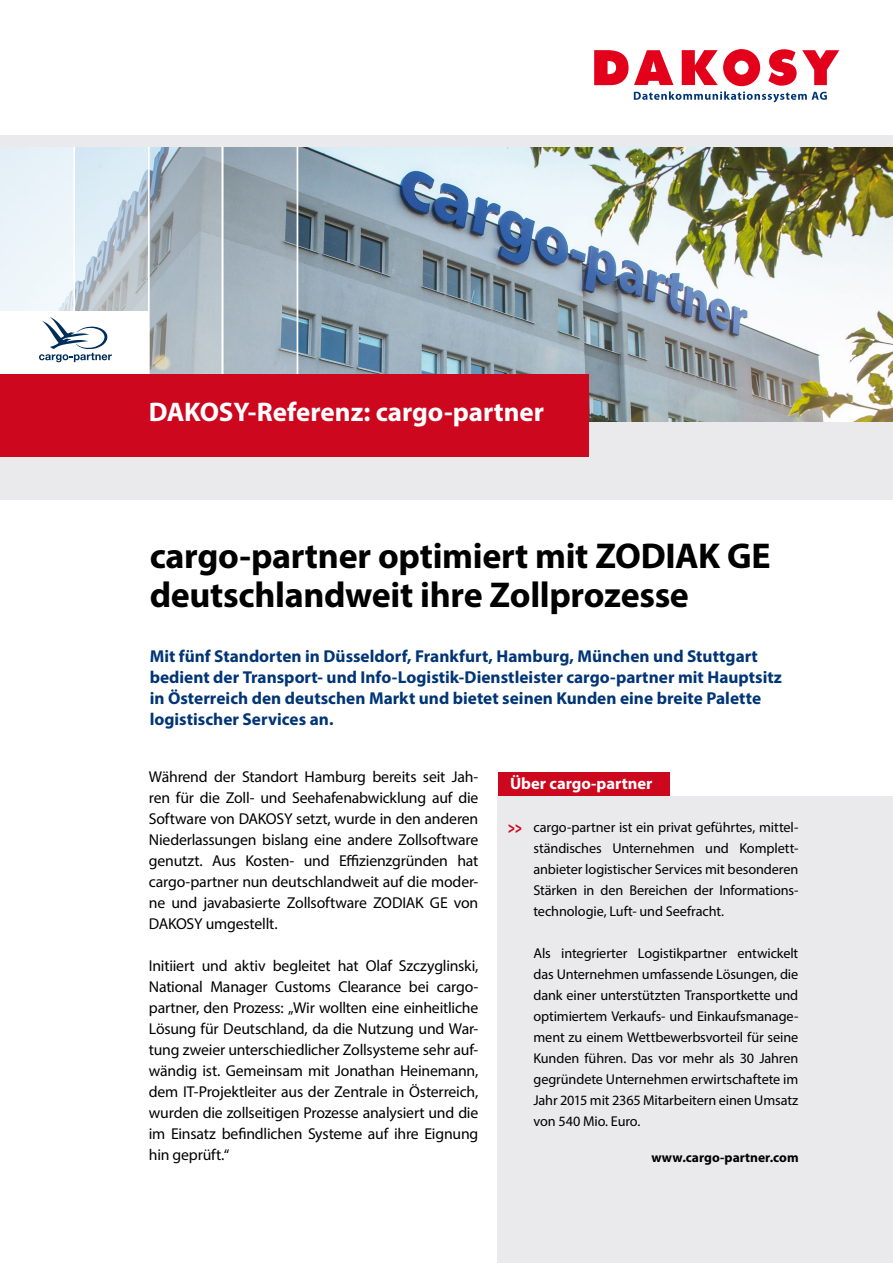
<style>
.page{position:relative;width:893px;height:1263px;background:#fff}
.page>*{position:absolute;margin:0;border:0;box-sizing:border-box;transform-origin:0 0}
.t1{font:700 36px/39px "Myriad Pro";letter-spacing:-.01em;color:#000}
.t2{font:700 27px "Myriad Pro";letter-spacing:-.005em;color:#fff}
.t3{font:700 17.25px "Myriad Pro";color:#003576}
.t4{font:700 16.5px "Myriad Pro";color:#fff}
.t5{font:900 16.5px "Myriad Pro";color:#cd071e;scale:.7 1}
.t6{font:15.75px/21px "Myriad Pro";letter-spacing:-.015em;color:#000;text-align:justify}
.t7{font:14.25px/21px "Myriad Pro";letter-spacing:-.005em;color:#000;text-align:justify}
.t8{font:700 13.5px "Myriad Pro";color:#000}
</style>
<div class="page">
<img style="left:298px;top:146px;width:595px;height:275px">
<svg style="left:75px;top:146px;width:73px;height:165px;background:#c9d6df"></svg>
<svg style="left:150px;top:146px;width:71px;height:228px;background:#a7b4bc"></svg>
<svg style="left:223px;top:146px;width:74px;height:228px;background:#9cacb6"></svg>
<div style="left:0;top:15px;width:74px;height:434px;background:#ebf4f9"></div>
<hr style="left:73px;top:0;width:2px;height:479px;background:#fff">
<div style="left:0;top:0;width:893px;height:146px;background:#eaeaed"></div>
<div style="left:0;top:447px;width:893px;height:48px;background:#eaeaed"></div>
<div style="left:0;top:311px;width:149px;height:101px;background:#fff"></div>
<div style="left:0;top:0;width:893px;height:135px;background:#fff"></div>
<div style="left:0;top:374px;width:588px;height:83px;background:#cd071e"></div>
<svg style="left:39px;top:317px;width:73px;height:45px"></svg>
<div style="left:498px;top:772px;width:171px;height:29px;background:#cd071e"></div>
<div style="left:498px;top:797px;width:395px;height:466px;background:#eaeaed"></div>
<svg style="left:594px;top:49px;width:245px;height:53px"></svg>
<p class="t2" style="left:149px;top:394px;width:397px">DAKOSY-Referenz: cargo-partner</p>
<p class="t1" style="left:150px;top:535px;width:623px">cargo-partner optimiert mit ZODIAK GE deutschlandweit ihre Zollprozesse</p>
<p class="t3" style="left:150px;top:645px;width:610px">Mit fünf Standorten in Düsseldorf, Frankfurt, Hamburg, München und Stuttgart</p>
<p class="t3" style="left:150px;top:666px;width:634px">bedient der Transport- und Info-Logistik-Dienstleister cargo-partner mit Hauptsitz</p>
<p class="t3" style="left:150px;top:687px;width:613px">in Österreich den deutschen Markt und bietet seinen Kunden eine breite Palette</p>
<p class="t3" style="left:150px;top:708px;width:185px">logistischer Services an.</p>
<p class="t6" style="left:149px;top:766px;width:331px">Während der Standort Hamburg bereits seit Jah&shy;ren für die Zoll- und Seehafenabwicklung auf die Software von DAKOSY setzt, wurde in den anderen Niederlassungen bislang eine andere Zollsoftware genutzt. Aus Kosten- und Effizienzgründen hat cargo-partner nun deutschlandweit auf die moder&shy;ne und javabasierte Zollsoftware ZODIAK GE von DAKOSY umgestellt.</p>
<p class="t6" style="left:149px;top:955px;width:331px">Initiiert und aktiv begleitet hat Olaf Szczyglinski, National Manager Customs Clearance bei cargo&shy;partner, den Prozess: „Wir wollten eine einheitliche Lösung für Deutschland, da die Nutzung und War&shy;tung zweier unterschiedlicher Zollsysteme sehr auf&shy;wändig ist. Gemeinsam mit Jonathan Heinemann, dem IT-Projektleiter aus der Zentrale in Österreich, wurden die zollseitigen Prozesse analysiert und die im Einsatz befindlichen Systeme auf ihre Eignung hin geprüft.“</p>
<p class="t4" style="left:510px;top:773px;width:144px">Über cargo-partner</p>
<p class="t7" style="left:533px;top:817px;width:266px">cargo-partner ist ein privat geführtes, mittel&shy;ständisches Unternehmen und Komplett&shy;anbieter logistischer Services mit besonderen Stärken in den Bereichen der Informations&shy;technologie, Luft- und Seefracht.</p>
<p class="t7" style="left:533px;top:943px;width:266px">Als integrierter Logistikpartner entwickelt das Unternehmen umfassende Lösungen, die dank einer unterstützten Transportkette und optimiertem Verkaufs- und Einkaufsmanage&shy;ment zu einem Wettbewerbsvorteil für seine Kunden führen. Das vor mehr als 30 Jahren gegründete Unternehmen erwirtschaftete im Jahr 2015 mit 2365 Mitarbeitern einen Umsatz von 540 Mio. Euro.</p>
<p class="t8" style="left:651px;top:1149px;width:149px">www.cargo-partner.com</p>
<p class="t5" style="left:508px;top:816px;width:21px">&gt;&gt;</p>
</div>
